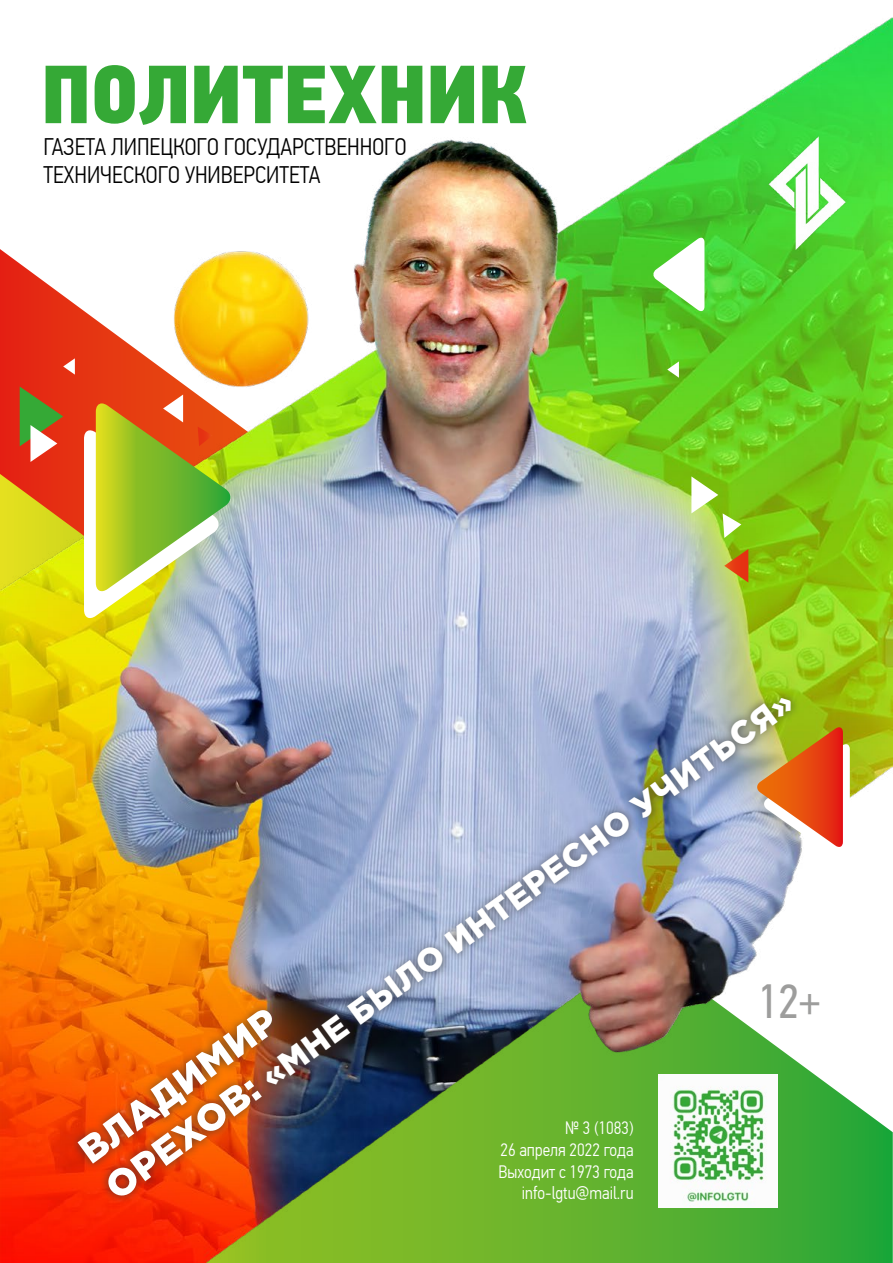
<style>
.page{position:relative;width:893px;height:1263px;background:#fff}
.page>*{position:absolute;margin:0;border:0;box-sizing:border-box;transform-origin:0 0}
.t1{font:82.5px "PF Din Text Cond Pro X Black";color:#35a936}
.t2{font:48px "PF Din Text Cond Pro";color:#9d9d9c}
.t3{font:900 37.5px "Gotham Pro";color:#fff}
.t4{font:900 33px "Gotham Pro";color:#fff}
.t5{font:300 24px/28.8px "PF Din Text Cond Pro";color:#000}
.t6{font:300 18px/21.6px "PF Din Text Cond Pro";color:#fff;text-align:right}
.s1{font-size:37.5px}
</style>
<div class="page">
<img style="left:0;top:17px;width:893px;height:1246px">
<div style="left:69px;top:690px;width:731px;height:514px;background:#333;opacity:.75"></div>
<svg style="left:691px;top:476px;width:50px;height:62px"></svg>
<svg style="left:63px;top:358px;width:12px;height:17px"></svg>
<img style="left:741px;top:126px;width:126px;height:130px">
<svg style="left:724px;top:549px;width:24px;height:34px"></svg>
<svg style="left:756px;top:727px;width:94px;height:138px"></svg>
<svg style="left:667px;top:361px;width:12px;height:17px"></svg>
<svg style="left:20px;top:386px;width:43px;height:76px;background:#a77a43"></svg>
<svg style="left:84px;top:395px;width:148px;height:283px;background:#bebb64"></svg>
<svg style="left:652px;top:236px;width:52px;height:76px"></svg>
<img style="left:659px;top:1075px;width:119px;height:132px">
<h1 class="t1" style="left:41px;top:43px;width:488px">ПОЛИТЕХНИК</h1>
<h3 class="t5" style="left:44px;top:132px;width:364px">ГАЗЕТА ЛИПЕЦКОГО ГОСУДАРСТВЕННОГО<br>ТЕХНИЧЕСКОГО УНИВЕРСИТЕТА</h3>
<h3 class="t4" style="left:99px;top:1176px;width:841px;rotate:-36deg"><span class="s1">ОРЕХОВ:</span> «МНЕ БЫЛО ИНТЕРЕСНО УЧИТЬСЯ»</h3>
<h2 class="t2" style="left:757px;top:973px;width:65px">12+</h2>
<h3 class="t3" style="left:71px;top:1137px;width:236px;rotate:-36deg">ВЛАДИМИР</h3>
<p class="t6" style="left:499px;top:1117px;width:137px">№ 3 (1083)<br>26 апреля 2022 года<br>Выходит с 1973 года info-lgtu@mail.ru</p>
</div>
